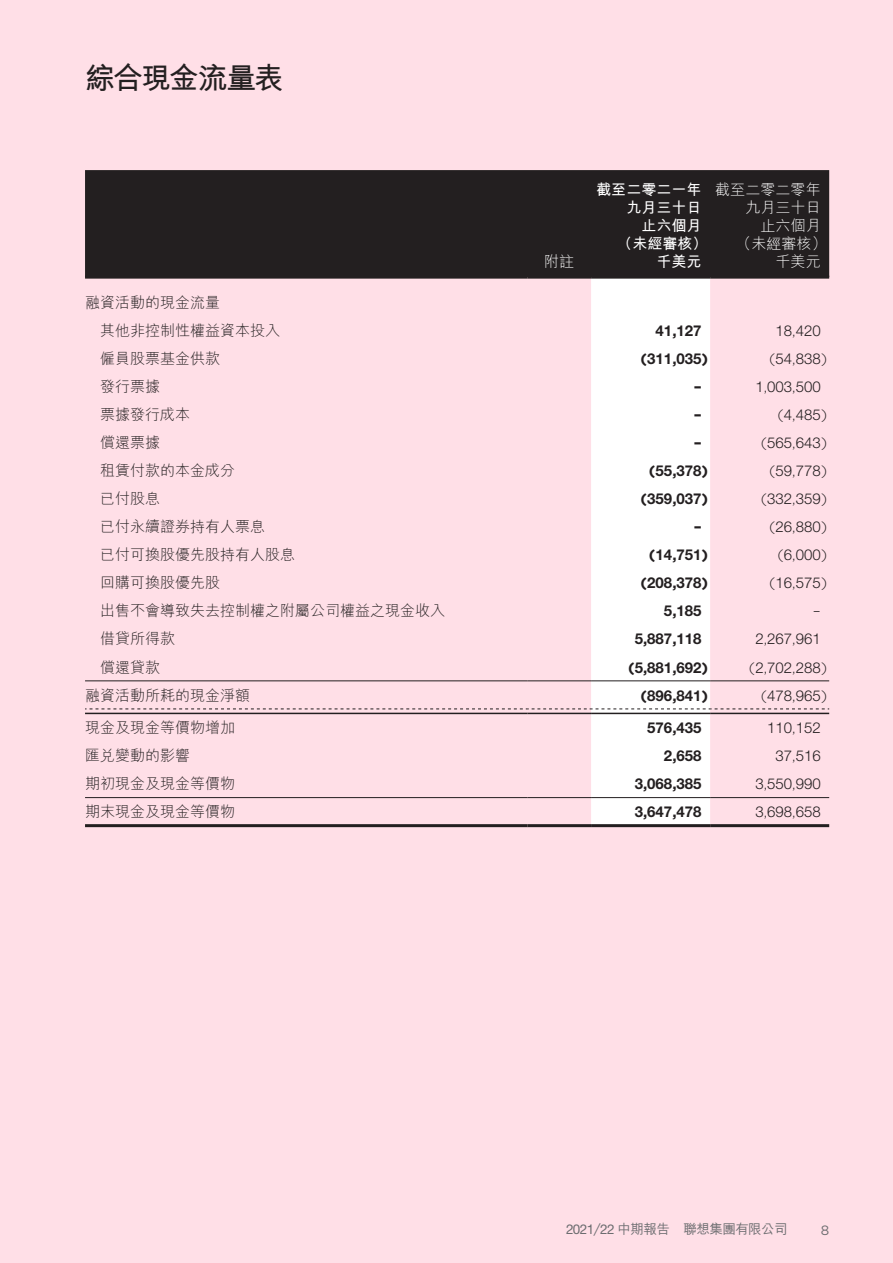
<style>
.page{position:relative;width:893px;height:1263px;background:#ffdce5}
.page>*{position:absolute;margin:0;border:0;box-sizing:border-box;transform-origin:0 0}
.t1{font:700 30px "M Hei HK";letter-spacing:-.065em;color:#231f20}
.t2{font:300 15px "M Hei HK";color:#231f20}
.t3{font:300 15px "Helvetica Neue LT Std";color:#231f20}
.t4{font:700 15px "Helvetica Neue LT Std";color:#231f20}
.t5{font:300 15px "M Hei HK";letter-spacing:.005em;color:#fff}
.t6{font:700 15px "M Hei HK";letter-spacing:.005em;color:#fff}
.t7{font:700 15px "Gotham";color:#231f20}
.t8{font:300 15px "Gotham";color:#231f20}
.t9{font:13.5px "Helvetica Neue LT Std";letter-spacing:-.04em;color:#6c6d70}
.t10{font:500 13.5px "M Hei HK";letter-spacing:-.04em;color:#6c6d70}
.t11{font:13.5px "Gotham";color:#6c6d70}
.s1{font-family:"Gotham"}
.s2{font-family:"M Hei HK";font-weight:500}
</style>
<div class="page">
<div style="left:85px;top:170px;width:744px;height:106px;background:#231f20"></div>
<div style="left:591px;top:279px;width:119px;height:545px;background:#fff"></div>
<hr style="left:85px;top:680px;width:442px;height:1px;background:#231f20">
<hr style="left:527px;top:680px;width:64px;height:1px;background:#231f20">
<hr style="left:591px;top:680px;width:119px;height:1px;background:#231f20">
<hr style="left:710px;top:680px;width:119px;height:1px;background:#231f20">
<hr style="left:85px;top:713px;width:442px;height:1px;background:#231f20">
<hr style="left:527px;top:713px;width:64px;height:1px;background:#231f20">
<hr style="left:591px;top:713px;width:119px;height:1px;background:#231f20">
<hr style="left:710px;top:713px;width:119px;height:1px;background:#231f20">
<hr style="left:85px;top:276px;width:442px;height:3px;background:#231f20">
<hr style="left:527px;top:276px;width:64px;height:3px;background:#231f20">
<hr style="left:591px;top:276px;width:119px;height:3px;background:#231f20">
<hr style="left:710px;top:276px;width:119px;height:3px;background:#231f20">
<svg style="left:85px;top:708px;width:744px;height:1px"></svg>
<hr style="left:85px;top:797px;width:442px;height:1px;background:#231f20">
<hr style="left:527px;top:797px;width:64px;height:1px;background:#231f20">
<hr style="left:591px;top:797px;width:119px;height:1px;background:#231f20">
<hr style="left:710px;top:797px;width:119px;height:1px;background:#231f20">
<hr style="left:85px;top:824px;width:442px;height:3px;background:#231f20">
<hr style="left:527px;top:824px;width:64px;height:3px;background:#231f20">
<hr style="left:591px;top:824px;width:119px;height:3px;background:#231f20">
<hr style="left:710px;top:824px;width:119px;height:3px;background:#231f20">
<h1 class="t1" style="left:85px;top:56px;width:200px">綜合現金流量表</h1>
<p class="t5" style="left:544px;top:254px;width:32px">附註</p>
<p class="t6" style="left:596px;top:178px;width:107px">截至二零二一年</p>
<p class="t6" style="left:626px;top:196px;width:77px">九月三十日</p>
<p class="t6" style="left:641px;top:214px;width:62px">止六個月</p>
<p class="t6" style="left:617px;top:232px;width:92px">（未經審核(</p>
<p class="t6" style="left:656px;top:250px;width:47px">千美元</p>
<p class="t5" style="left:715px;top:182px;width:107px">截至二零二零年</p>
<p class="t5" style="left:745px;top:200px;width:77px">九月三十日</p>
<p class="t5" style="left:760px;top:218px;width:62px">止六個月</p>
<p class="t5" style="left:736px;top:236px;width:92px">（未經審核(</p>
<p class="t5" style="left:775px;top:254px;width:47px">千美元</p>
<p class="t2" style="left:85px;top:295px;width:136px">融資活動的現金流量</p>
<p class="t2" style="left:100px;top:323px;width:181px">其他非控制性權益資本投入</p>
<p class="t4" style="left:656px;top:321px;width:47px">41<span class="s1">,</span>127</p>
<p class="t3" style="left:775px;top:321px;width:47px">18<span class="s1">,</span>420</p>
<p class="t2" style="left:100px;top:351px;width:121px">僱員股票基金供款</p>
<p class="t4" style="left:641px;top:349px;width:69px"><span class="s1">)</span>311<span class="s1">,</span>035<span class="s1">(</span></p>
<p class="t3" style="left:769px;top:349px;width:60px"><span class="s1">)</span>54<span class="s1">,</span>838<span class="s1">(</span></p>
<p class="t2" style="left:100px;top:379px;width:61px">發行票據</p>
<p class="t7" style="left:694px;top:377px;width:9px">–</p>
<p class="t3" style="left:755px;top:377px;width:67px">1<span class="s1">,</span>003<span class="s1">,</span>500</p>
<p class="t2" style="left:100px;top:407px;width:91px">票據發行成本</p>
<p class="t7" style="left:694px;top:405px;width:9px">–</p>
<p class="t3" style="left:777px;top:405px;width:51px"><span class="s1">)</span>4<span class="s1">,</span>485<span class="s1">(</span></p>
<p class="t2" style="left:100px;top:435px;width:61px">償還票據</p>
<p class="t7" style="left:694px;top:433px;width:9px">–</p>
<p class="t3" style="left:761px;top:434px;width:68px"><span class="s1">)</span>565<span class="s1">,</span>643<span class="s1">(</span></p>
<p class="t2" style="left:100px;top:463px;width:136px">租賃付款的本金成分</p>
<p class="t4" style="left:649px;top:461px;width:61px"><span class="s1">)</span>55<span class="s1">,</span>378<span class="s1">(</span></p>
<p class="t3" style="left:769px;top:462px;width:60px"><span class="s1">)</span>59<span class="s1">,</span>778<span class="s1">(</span></p>
<p class="t2" style="left:100px;top:491px;width:61px">已付股息</p>
<p class="t4" style="left:641px;top:489px;width:69px"><span class="s1">)</span>359<span class="s1">,</span>037<span class="s1">(</span></p>
<p class="t3" style="left:761px;top:490px;width:68px"><span class="s1">)</span>332<span class="s1">,</span>359<span class="s1">(</span></p>
<p class="t2" style="left:100px;top:519px;width:166px">已付永續證券持有人票息</p>
<p class="t7" style="left:694px;top:517px;width:9px">–</p>
<p class="t3" style="left:769px;top:518px;width:60px"><span class="s1">)</span>26<span class="s1">,</span>880<span class="s1">(</span></p>
<p class="t2" style="left:100px;top:547px;width:196px">已付可換股優先股持有人股息</p>
<p class="t4" style="left:649px;top:546px;width:61px"><span class="s1">)</span>14<span class="s1">,</span>751<span class="s1">(</span></p>
<p class="t3" style="left:777px;top:546px;width:51px"><span class="s1">)</span>6<span class="s1">,</span>000<span class="s1">(</span></p>
<p class="t2" style="left:100px;top:575px;width:121px">回購可換股優先股</p>
<p class="t4" style="left:641px;top:574px;width:69px"><span class="s1">)</span>208<span class="s1">,</span>378<span class="s1">(</span></p>
<p class="t3" style="left:769px;top:574px;width:60px"><span class="s1">)</span>16<span class="s1">,</span>575<span class="s1">(</span></p>
<p class="t2" style="left:100px;top:603px;width:346px">出售不會導致失去控制權之附屬公司權益之現金收入</p>
<p class="t4" style="left:664px;top:602px;width:39px">5<span class="s1">,</span>185</p>
<p class="t8" style="left:813px;top:603px;width:9px">–</p>
<p class="t2" style="left:100px;top:631px;width:76px">借貸所得款</p>
<p class="t4" style="left:635px;top:630px;width:68px">5<span class="s1">,</span>887<span class="s1">,</span>118</p>
<p class="t3" style="left:755px;top:630px;width:67px">2<span class="s1">,</span>267<span class="s1">,</span>961</p>
<p class="t2" style="left:100px;top:659px;width:61px">償還貸款</p>
<p class="t4" style="left:628px;top:658px;width:82px"><span class="s1">)</span>5<span class="s1">,</span>881<span class="s1">,</span>692<span class="s1">(</span></p>
<p class="t3" style="left:749px;top:658px;width:80px"><span class="s1">)</span>2<span class="s1">,</span>702<span class="s1">,</span>288<span class="s1">(</span></p>
<p class="t2" style="left:85px;top:687px;width:166px">融資活動所耗的現金淨額</p>
<p class="t4" style="left:641px;top:686px;width:69px"><span class="s1">)</span>896<span class="s1">,</span>841<span class="s1">(</span></p>
<p class="t3" style="left:761px;top:686px;width:68px"><span class="s1">)</span>478<span class="s1">,</span>965<span class="s1">(</span></p>
<p class="t2" style="left:85px;top:720px;width:151px">現金及現金等價物增加</p>
<p class="t4" style="left:647px;top:718px;width:56px">576<span class="s1">,</span>435</p>
<p class="t3" style="left:767px;top:719px;width:55px">110<span class="s1">,</span>152</p>
<p class="t2" style="left:85px;top:748px;width:107px">匯兌變動的影響</p>
<p class="t4" style="left:664px;top:746px;width:39px">2<span class="s1">,</span>658</p>
<p class="t3" style="left:775px;top:747px;width:47px">37<span class="s1">,</span>516</p>
<p class="t2" style="left:85px;top:776px;width:151px">期初現金及現金等價物</p>
<p class="t4" style="left:635px;top:774px;width:68px">3<span class="s1">,</span>068<span class="s1">,</span>385</p>
<p class="t3" style="left:755px;top:775px;width:67px">3<span class="s1">,</span>550<span class="s1">,</span>990</p>
<p class="t2" style="left:85px;top:804px;width:151px">期末現金及現金等價物</p>
<p class="t4" style="left:635px;top:803px;width:68px">3<span class="s1">,</span>647<span class="s1">,</span>478</p>
<p class="t3" style="left:755px;top:803px;width:67px">3<span class="s1">,</span>698<span class="s1">,</span>658</p>
<p class="t9" style="left:566px;top:1221px;width:106px">2021<span class="s1">/</span>22 <span class="s2">中期報告</span></p>
<p class="t10" style="left:683px;top:1219px;width:106px">聯想集團有限公司</p>
<p class="t11" style="left:821px;top:1221px;width:10px">8</p>
</div>
